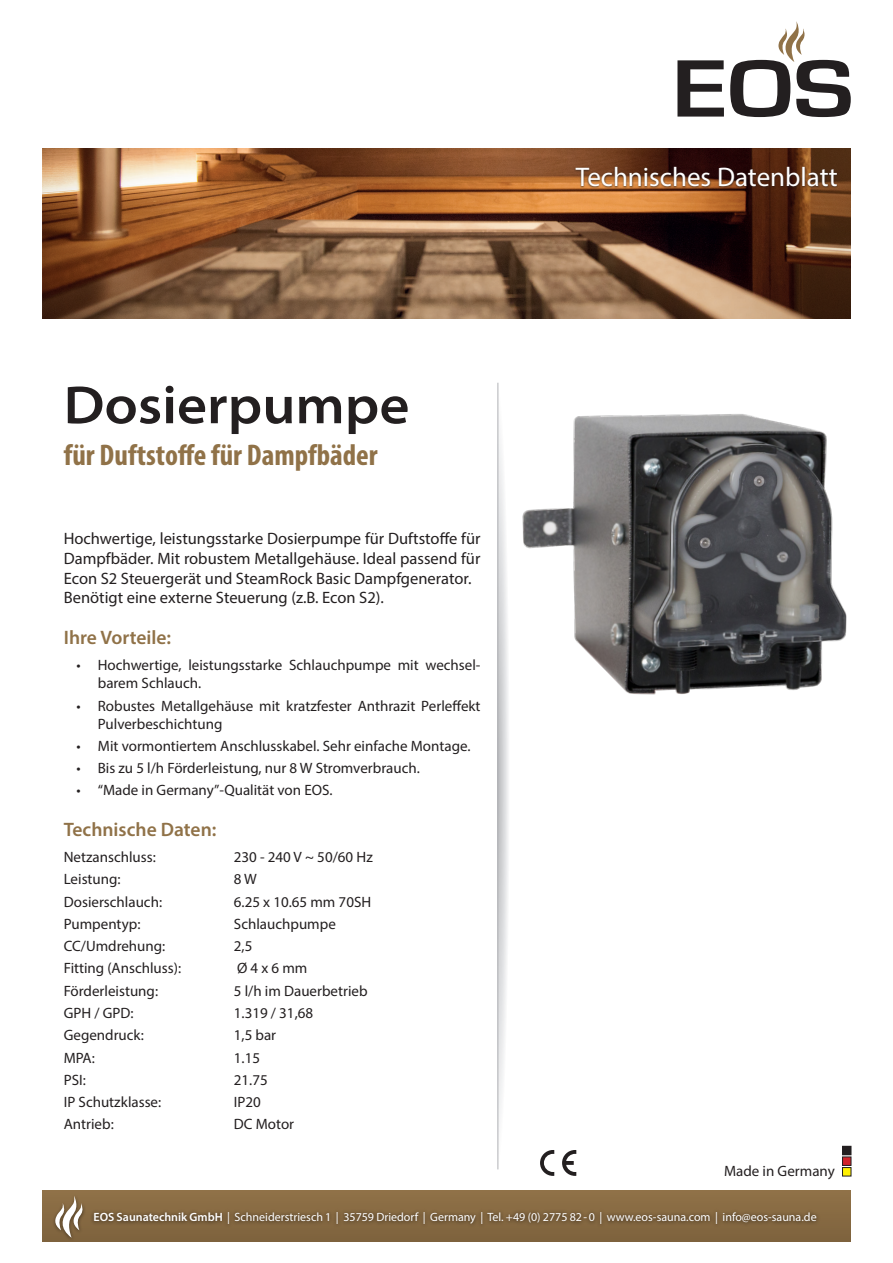
<style>
.page{position:relative;width:893px;height:1263px;background:#fff}
.page>*{position:absolute;margin:0;border:0;box-sizing:border-box;transform-origin:0 0}
.t1{font:600 semi-expanded 54px "Myriad Pro";color:#231f20}
.t2{font:700 condensed 30px "Myriad Pro";color:#907248}
.t3{font:27px "Myriad Pro";color:#fff}
.Fließtest{font:600 19.5px "Myriad Pro";color:#907248}
.Fließtest-2{font:16.5px/19.8px "Myriad Pro";color:#231f20;text-align:justify}
.t4{font:15px/18px "Myriad Pro";color:#231f20}
.t5{font:12px "Myriad Pro";color:#fff}
.s1{font-weight:600}
</style>
<div class="page">
<div style="left:43px;top:1191px;width:807px;height:51px;background:#8a6d44"></div>
<svg style="left:677px;top:60px;width:47px;height:57px"></svg>
<svg style="left:730px;top:21px;width:121px;height:96px"></svg>
<img style="left:43px;top:149px;width:807px;height:170px">
<div style="left:90px;top:1208px;width:731px;height:20px;background:#231f20;opacity:.75"></div>
<div style="left:52px;top:1194px;width:34px;height:48px;background:#7e633d"></div>
<svg style="left:53px;top:1195px;width:31px;height:43px"></svg>
<svg style="left:498px;top:383px;width:10px;height:786px"></svg>
<hr style="left:497px;top:383px;width:1px;height:786px;background:#b2b3b7">
<img style="left:522px;top:414px;width:325px;height:281px">
<svg style="left:540px;top:1150px;width:14px;height:26px"></svg>
<svg style="left:562px;top:1150px;width:14px;height:26px"></svg>
<div style="left:842px;top:1146px;width:9px;height:9px;background:#231f20"></div>
<div style="left:842px;top:1157px;width:9px;height:8px;background:#d1232a"></div>
<div style="left:842px;top:1157px;width:9px;height:8px;border:1px solid #231f20"></div>
<div style="left:842px;top:1167px;width:9px;height:9px;background:#fff101"></div>
<div style="left:842px;top:1167px;width:9px;height:9px;border:1px solid #231f20"></div>
<div style="left:574px;top:166px;width:265px;height:23px;background:#231f20;opacity:.75"></div>
<p class="t1" style="left:64px;top:370px;width:347px">Dosierpumpe</p>
<p class="t2" style="left:64px;top:436px;width:315px">für Duftstoffe für Dampfbäder</p>
<p class="Fließtest-2" style="left:64px;top:528px;width:418px">Hochwertige, leistungsstarke Dosierpumpe für Duftstoffe für Dampfbäder. Mit robustem Metallgehäuse. Ideal passend für Econ S2 Steuergerät und SteamRock Basic Dampfgenerator.</p>
<p class="Fließtest-2" style="left:64px;top:588px;width:322px">Benötigt eine externe Steuerung (z.B. Econ S2).</p>
<p class="Fließtest" style="left:64px;top:625px;width:109px">Ihre Vorteile:</p>
<p class="t4" style="left:98px;top:656px;width:384px;text-indent:-21px">• Hochwertige, leistungsstarke Schlauchpumpe mit wechsel&shy;barem Schlauch.</p>
<p class="t4" style="left:98px;top:696px;width:384px;text-indent:-21px">• Robustes Metallgehäuse mit kratzfester Anthrazit Perleffekt<br>Pulverbeschichtung</p>
<p class="t4" style="left:77px;top:736px;width:395px">• Mit vormontiertem Anschlusskabel. Sehr einfache Montage.</p>
<p class="t4" style="left:77px;top:759px;width:345px">• Bis zu 5 l/h Förderleistung, nur 8 W Stromverbrauch.</p>
<p class="t4" style="left:77px;top:781px;width:258px">• “Made in Germany”-Qualität von EOS.</p>
<p class="Fließtest" style="left:64px;top:817px;width:154px">Technische Daten:</p>
<p class="t4" style="left:64px;top:848px;width:94px">Netzanschluss:</p>
<p class="t4" style="left:234px;top:848px;width:140px">230 - 240 V ~ 50/60 Hz</p>
<p class="t4" style="left:64px;top:870px;width:58px">Leistung:</p>
<p class="t4" style="left:234px;top:870px;width:25px">8 W</p>
<p class="t4" style="left:64px;top:892px;width:100px">Dosierschlauch:</p>
<p class="t4" style="left:234px;top:892px;width:139px">6.25 x 10.65 mm 70SH</p>
<p class="t4" style="left:64px;top:915px;width:78px">Pumpentyp:</p>
<p class="t4" style="left:234px;top:915px;width:103px">Schlauchpumpe</p>
<p class="t4" style="left:64px;top:937px;width:103px">CC/Umdrehung:</p>
<p class="t4" style="left:234px;top:937px;width:20px">2,5</p>
<p class="t4" style="left:64px;top:959px;width:119px">Fitting (Anschluss):</p>
<p class="t4" style="left:237px;top:959px;width:72px">Ø 4 x 6 mm</p>
<p class="t4" style="left:64px;top:981px;width:96px">Förderleistung:</p>
<p class="t4" style="left:234px;top:981px;width:135px">5 l/h im Dauerbetrieb</p>
<p class="t4" style="left:64px;top:1004px;width:71px">GPH / GPD:</p>
<p class="t4" style="left:234px;top:1004px;width:81px">1.319 / 31,68</p>
<p class="t4" style="left:64px;top:1026px;width:82px">Gegendruck:</p>
<p class="t4" style="left:234px;top:1026px;width:44px">1,5 bar</p>
<p class="t4" style="left:64px;top:1048px;width:33px">MPA:</p>
<p class="t4" style="left:234px;top:1048px;width:28px">1.15</p>
<p class="t4" style="left:64px;top:1070px;width:24px">PSI:</p>
<p class="t4" style="left:234px;top:1070px;width:35px">21.75</p>
<p class="t4" style="left:64px;top:1093px;width:99px">IP Schutzklasse:</p>
<p class="t4" style="left:234px;top:1093px;width:28px">IP20</p>
<p class="t4" style="left:64px;top:1115px;width:51px">Antrieb:</p>
<p class="t4" style="left:234px;top:1115px;width:62px">DC Motor</p>
<p class="t3" style="left:576px;top:160px;width:263px">Technisches Datenblatt</p>
<p class="t4" style="left:724px;top:1162px;width:112px">Made in Germany</p>
<p class="t5" style="left:94px;top:1210px;width:725px"><span class="s1">EOS Saunatechnik GmbH</span> | Schneiderstriesch 1 | 35759 Driedorf | Germany | Tel. +49 (0) 2775 82 - 0 | www.eos-sauna.com | info@eos-sauna.de</p>
</div>
